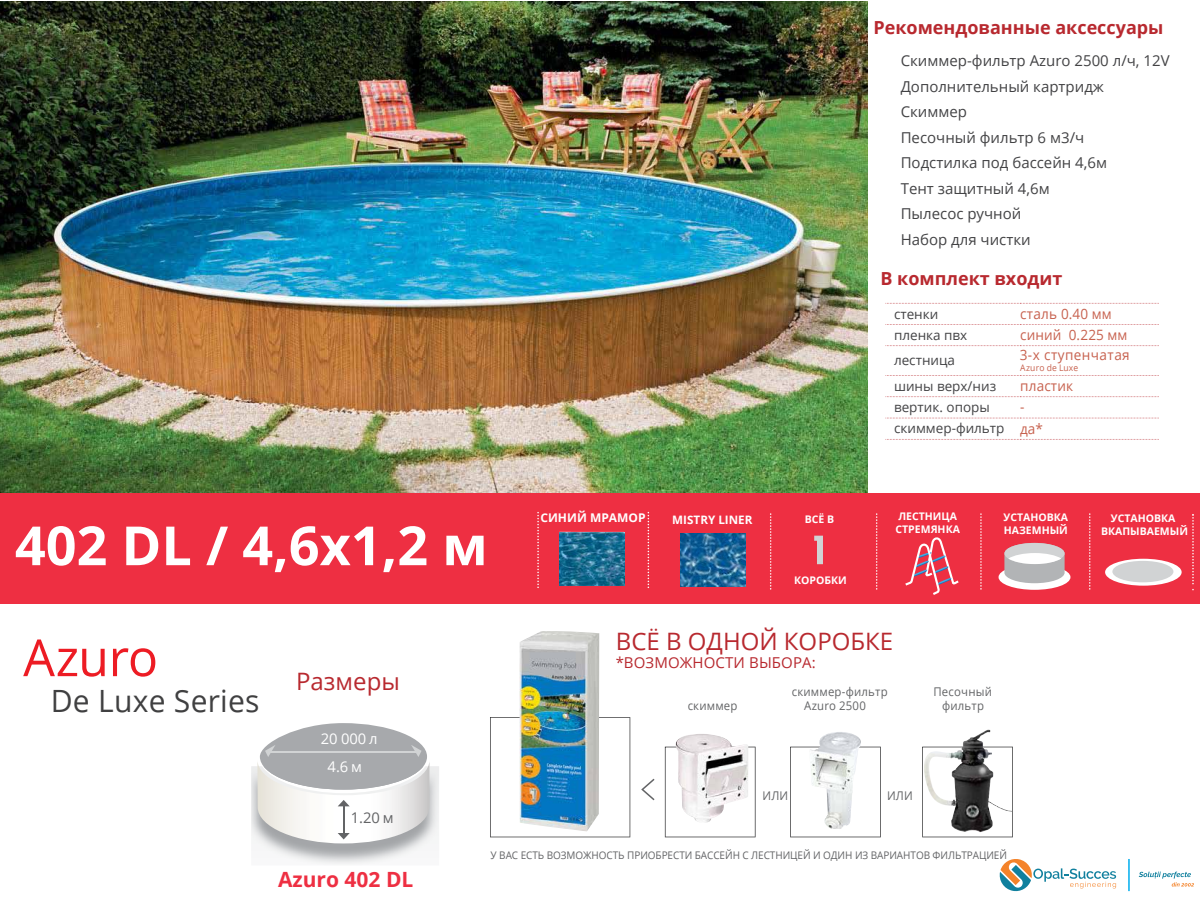
<style>
.page{position:relative;width:1200px;height:900px;background:#fff}
.page>*{position:absolute;margin:0;border:0;box-sizing:border-box;transform-origin:0 0}
.t1{font:700 54px "Open Sans";color:#fff}
.t2{font:51.15px "Open Sans";letter-spacing:-.015em;color:#ed1c24}
.t3{font:30.75px "Open Sans";letter-spacing:.01em;color:#404041}
.t4{font:24px "Open Sans";color:#b8292f}
.t5{font:700 21px "Open Sans";color:#ee2f42}
.t6{font:700 18px "Open Sans";color:#b8292f}
.t7{font:15px/25.5px "Open Sans";color:#434345}
.t8{font:15px "Open Sans";letter-spacing:.01em;color:#b8292f}
.t9{font:14.7px "Open Sans";color:#fff}
.t10{font:14.7px "Open Sans";color:#636466}
.t11{font:14.25px "Open Sans";letter-spacing:.015em;color:#c7614e;scale:.95 1}
.t12{font:13.5px "Open Sans";color:#434345}
.t13{font:12px/14.4px "Open Sans";letter-spacing:.02em;color:#636466;scale:.95 1}
.t14{font:700 12px "Open Sans";color:#fff}
.t15{font:700 11.7px "Open Sans";color:#fff}
.t16{font:10.5px "Open Sans";letter-spacing:-.005em;color:#636466;scale:.95 1}
.t17{font:700 10.5px/12.6px "Open Sans";color:#fff}
.t18{font:9px "Open Sans";letter-spacing:.01em;color:#c7614e;scale:.95 1}
.s1{font-size:14.25px;color:#c7614e}
</style>
<div class="page">
<svg style="left:885px;top:303px;width:274px;height:1px"></svg>
<svg style="left:885px;top:324px;width:274px;height:1px"></svg>
<svg style="left:885px;top:345px;width:274px;height:1px"></svg>
<svg style="left:885px;top:375px;width:274px;height:1px"></svg>
<svg style="left:885px;top:396px;width:274px;height:1px"></svg>
<svg style="left:885px;top:417px;width:274px;height:2px"></svg>
<svg style="left:885px;top:439px;width:274px;height:1px"></svg>
<img style="left:0;top:2px;width:867px;height:491px">
<div style="left:0;top:493px;width:1200px;height:111px;background:#ee2f42"></div>
<svg style="left:1089px;top:513px;width:1px;height:77px"></svg>
<svg style="left:980px;top:513px;width:2px;height:77px"></svg>
<svg style="left:876px;top:513px;width:1px;height:77px"></svg>
<div style="left:999px;top:565px;width:71px;height:25px;background:#fff;border-radius:50%"></div>
<svg style="left:1004px;top:543px;width:61px;height:40px"></svg>
<div style="left:1004px;top:543px;width:61px;height:21px;background:#d1d3d4;border-radius:50%"></div>
<div style="left:1008px;top:553px;width:53px;height:11px;background:#fff;border-radius:50%"></div>
<svg style="left:905px;top:537px;width:54px;height:58px"></svg>
<svg style="left:814px;top:536px;width:9px;height:28px"></svg>
<div style="left:260px;top:723px;width:167px;height:67px;background:#a7a9ac;border-radius:50%"></div>
<svg style="left:257px;top:745px;width:173px;height:98px"></svg>
<svg style="left:770px;top:513px;width:1px;height:77px"></svg>
<svg style="left:648px;top:512px;width:1px;height:76px"></svg>
<svg style="left:537px;top:512px;width:2px;height:76px"></svg>
<svg style="left:559px;top:532px;width:65px;height:53px"></svg>
<img style="left:560px;top:533px;width:64px;height:53px">
<img style="left:680px;top:533px;width:65px;height:53px">
<svg style="left:641px;top:779px;width:14px;height:21px"></svg>
<svg style="left:490px;top:717px;width:140px;height:120px"></svg>
<svg style="left:922px;top:747px;width:91px;height:90px"></svg>
<svg style="left:790px;top:747px;width:91px;height:90px"></svg>
<svg style="left:665px;top:747px;width:91px;height:90px"></svg>
<img style="left:519px;top:631px;width:80px;height:200px">
<img style="left:945px;top:730px;width:45px;height:23px">
<img style="left:962px;top:747px;width:50px;height:65px">
<img style="left:809px;top:732px;width:52px;height:98px">
<img style="left:675px;top:734px;width:74px;height:90px">
<svg style="left:999px;top:859px;width:117px;height:33px"></svg>
<hr style="left:1128px;top:859px;width:2px;height:32px;background:#00adee">
<svg style="left:1139px;top:872px;width:55px;height:15px"></svg>
<svg style="left:1105px;top:559px;width:77px;height:27px"></svg>
<div style="left:1112px;top:561px;width:61px;height:21px;background:#d1d3d4;border-radius:50%"></div>
<svg style="left:1192px;top:514px;width:2px;height:76px"></svg>
<p class="t6" style="left:874px;top:15px;width:292px">Рекомендованные аксессуары</p>
<p class="t7" style="left:901px;top:48px;width:270px">Скиммер-фильтр Azuro 2500 л/ч, 12V<br>Дополнительный картридж<br>Скиммер<br>Песочный фильтр 6 м3/ч<br>Подстилка под бассейн 4,6м<br>Тент защитный 4,6м<br>Пылесос ручной<br>Набор для чистки</p>
<p class="t6" style="left:880px;top:265px;width:183px">В комплект входит</p>
<h1 class="t1" style="left:15px;top:507px;width:474px">402 DL / 4,6x1,2 м</h1>
<h2 class="t2" style="left:23px;top:623px;width:136px">Azuro</h2>
<h3 class="t3" style="left:51px;top:680px;width:210px">De Luxe Series</h3>
<h3 class="t4" style="left:296px;top:665px;width:105px">Размеры</h3>
<p class="t9" style="left:321px;top:729px;width:58px">20 000 л</p>
<p class="t9" style="left:328px;top:757px;width:36px">4.6 м</p>
<p class="t10" style="left:351px;top:808px;width:44px">1.20 м</p>
<p class="t14" style="left:540px;top:509px;width:107px">СИНИЙ МРАМОР</p>
<p class="t15" style="left:672px;top:511px;width:82px">MISTRY LINER</p>
<p class="t17" style="left:805px;top:513px;width:31px">ВСЁ В</p>
<p class="t17" style="left:794px;top:574px;width:54px">КОРОБКИ</p>
<p class="t12" style="left:894px;top:304px;width:46px">стенки</p>
<p class="t11" style="left:1020px;top:304px;width:98px">сталь 0.40 мм</p>
<p class="t12" style="left:894px;top:326px;width:75px">пленка пвх</p>
<p class="t11" style="left:1020px;top:325px;width:114px">синий 0.225 мм</p>
<p class="t12" style="left:894px;top:351px;width:63px">лестница</p>
<p class="t11" style="left:1020px;top:345px;width:117px">3-х ступенчатая</p>
<p class="t18" style="left:1020px;top:361px;width:62px">Azuro de Luxe</p>
<p class="t12" style="left:894px;top:377px;width:104px">шины верх/низ</p>
<p class="t11" style="left:1020px;top:376px;width:57px">пластик</p>
<p class="t12" style="left:894px;top:398px;width:97px">вертик. опоры</p>
<p class="t11" style="left:1020px;top:397px;width:6px">-</p>
<p class="t12" style="left:894px;top:419px;width:150px">скиммер-фильтр <span class="s1">да*</span></p>
<p class="t17" style="left:896px;top:510px;width:66px">ЛЕСТНИЦА<br>СТРЕМЯНКА</p>
<p class="t17" style="left:1004px;top:511px;width:66px">УСТАНОВКА<br>НАЗЕМНЫЙ</p>
<p class="t17" style="left:1101px;top:512px;width:88px;text-align:center">УСТАНОВКА<br>ВКАПЫВАЕМЫЙ</p>
<h3 class="t4" style="left:616px;top:625px;width:279px">ВСЁ В ОДНОЙ КОРОБКЕ</h3>
<p class="t8" style="left:616px;top:652px;width:201px">*ВОЗМОЖНОСТИ ВЫБОРА:</p>
<p class="t13" style="left:688px;top:699px;width:54px">скиммер</p>
<p class="t13" style="left:804px;top:684px;width:90px;text-indent:-12px">скиммер-фильтр<br>Azuro 2500</p>
<p class="t13" style="left:933px;top:684px;width:63px;text-align:center">Песочный фильтр</p>
<p class="t13" style="left:763px;top:788px;width:29px">ИЛИ</p>
<p class="t13" style="left:887px;top:788px;width:29px">ИЛИ</p>
<h3 class="t5" style="left:278px;top:865px;width:137px">Azuro 402 DL</h3>
<p class="t16" style="left:491px;top:848px;width:545px">У ВАС ЕСТЬ ВОЗМОЖНОСТЬ ПРИОБРЕСТИ БАССЕЙН С ЛЕСТНИЦЕЙ И ОДИН ИЗ ВАРИАНТОВ ФИЛЬТРАЦИЕЙ</p>
</div>
